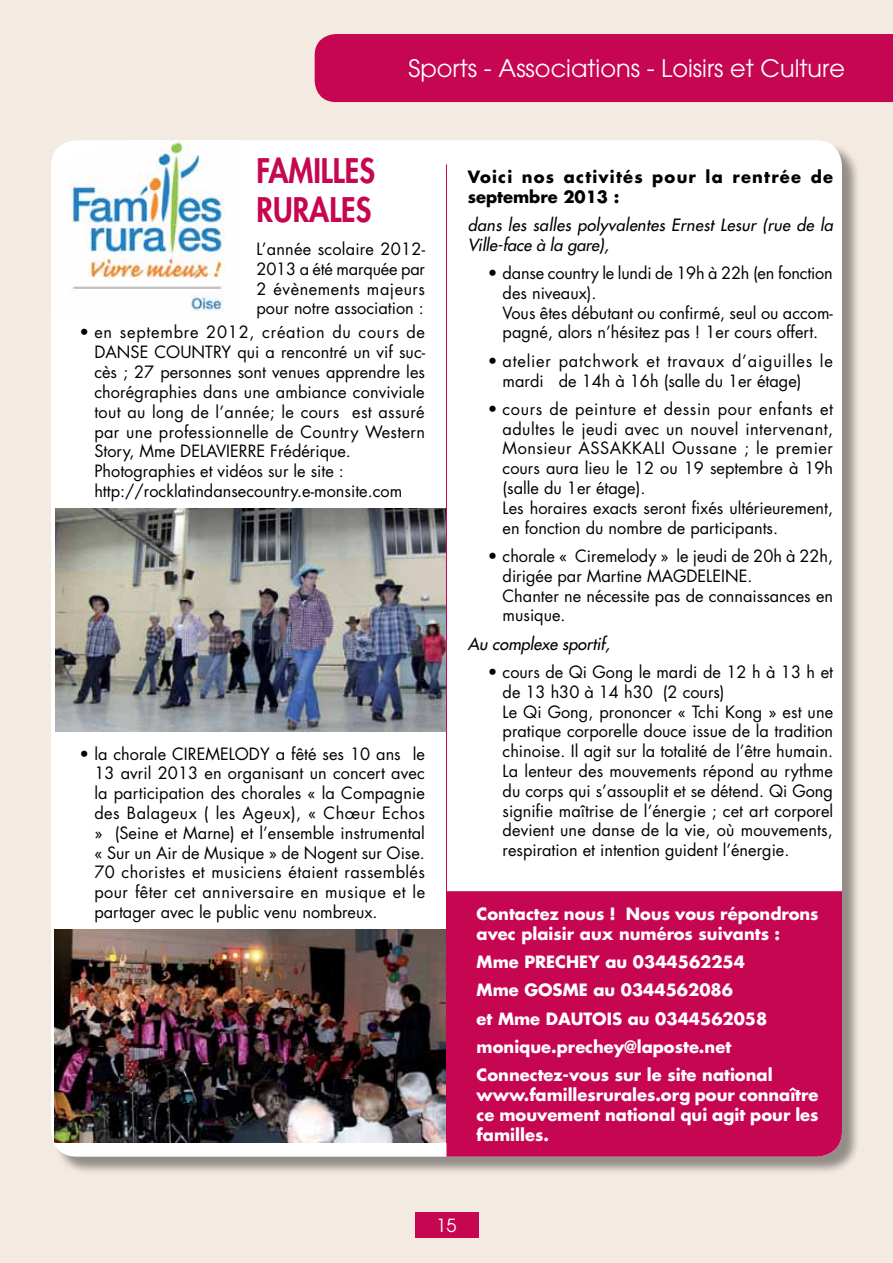
<style>
.page{position:relative;width:893px;height:1263px;background:#f3eae1}
.page>*{position:absolute;margin:0;border:0;box-sizing:border-box;transform-origin:0 0}
.t1{font:800 33px/39.6px "Futura";color:#c60651;scale:.9 1}
.t2{font:24px "Avant Garde";color:#fff}
.t3{font:18px "Avant Garde";color:#fff}
.t4{font:16.5px/19.8px "Futura";color:#000}
.t5{font:700 16.5px/28.3px "Futura";color:#fff}
.t6{font:16.5px/19.8px "Futura";letter-spacing:.05em;color:#000}
.t7{font:italic 16.5px/19.8px "Futura";letter-spacing:.02em;color:#000}
.t8{font:700 16.5px/19.8px "Futura";letter-spacing:.075em;color:#000}
.t9{font:italic 16.5px "Futura";color:#000}
</style>
<div class="page">
<div style="left:415px;top:1212px;width:63px;height:25px;background:#c60651"></div>
<div style="left:315px;top:34px;width:578px;height:68px;background:#c60651"></div>
<div style="left:54px;top:143px;width:807px;height:1032px;background:#000;opacity:.4"></div>
<div style="left:51px;top:140px;width:791px;height:1017px;background:#fff;border-radius:26px"></div>
<img style="left:55px;top:509px;width:391px;height:222px">
<img style="left:55px;top:930px;width:391px;height:213px">
<hr style="left:446px;top:164px;width:1px;height:979px;background:#c60651">
<img style="left:52px;top:140px;width:173px;height:172px">
<div style="left:446px;top:891px;width:396px;height:266px;background:#c60651"></div>
<h2 class="t2" style="left:409px;top:54px;width:438px">Sports - Associations - Loisirs et Culture</h2>
<h1 class="t1" style="left:257px;top:150px;width:133px">FAMILLES<br>RURALES</h1>
<p class="t4" style="left:257px;top:239px;width:170px;text-align:justify">L’année scolaire 2012- 2013 a été marquée par 2 évènements majeurs pour notre association :</p>
<p class="t4" style="left:94px;top:322px;width:332px;text-indent:-15px">• en septembre 2012, création du cours de DANSE COUNTRY qui a rencontré un vif suc&shy;cès ; 27 personnes sont venues apprendre les chorégraphies dans une ambiance conviviale tout au long de l’année; le cours est assuré par une professionnelle de Country Western Story, Mme DELAVIERRE Frédérique.<br>Photographies et vidéos sur le site : http://rocklatindansecountry.e-monsite.com</p>
<p class="t4" style="left:94px;top:743px;width:332px;text-align:justify;text-indent:-15px">• la chorale CIREMELODY a fêté ses 10 ans le 13 avril 2013 en organisant un concert avec la participation des chorales « la Compagnie des Balageux ( les Ageux), « Chœur Echos » (Seine et Marne) et l’ensemble instrumental « Sur un Air de Musique » de Nogent sur Oise.<br>70 choristes et musiciens étaient rassemblés pour fêter cet anniversaire en musique et le partager avec le public venu nombreux.</p>
<p class="t8" style="left:468px;top:166px;width:367px">Voici nos activités pour la rentrée de septembre 2013 :</p>
<p class="t7" style="left:468px;top:215px;width:367px">dans les salles polyvalentes Ernest Lesur (rue de la<br>Ville-face à la gare),</p>
<p class="t4" style="left:503px;top:263px;width:332px;text-indent:-15px">• danse country le lundi de 19h à 22h (en fonction des niveaux).<br>Vous êtes débutant ou confirmé, seul ou accom&shy;pagné, alors n’hésitez pas ! 1er cours offert.</p>
<p class="t6" style="left:503px;top:351px;width:332px;text-indent:-15px">• atelier patchwork et travaux d’aiguilles le mardi de 14h à 16h (salle du 1er étage)</p>
<p class="t4" style="left:503px;top:399px;width:332px;text-indent:-15px">• cours de peinture et dessin pour enfants et adultes le jeudi avec un nouvel intervenant, Monsieur ASSAKKALI Oussane ; le premier cours aura lieu le 12 ou 19 septembre à 19h (salle du 1er étage).<br>Les horaires exacts seront fixés ultérieurement, en fonction du nombre de participants.</p>
<p class="t4" style="left:503px;top:546px;width:332px;text-indent:-15px">• chorale « Ciremelody » le jeudi de 20h à 22h, dirigée par Martine MAGDELEINE.<br>Chanter ne nécessite pas de connaissances en musique.</p>
<p class="t9" style="left:468px;top:633px;width:144px">Au complexe sportif,</p>
<p class="t4" style="left:503px;top:662px;width:332px;text-indent:-15px">• cours de Qi Gong le mardi de 12 h à 13 h et de 13 h30 à 14 h30 (2 cours)<br>Le Qi Gong, prononcer « Tchi Kong » est une pratique corporelle douce issue de la tradition chinoise. Il agit sur la totalité de l’être humain.<br>La lenteur des mouvements répond au rythme du corps qui s’assouplit et se détend. Qi Gong signifie maîtrise de l’énergie ; cet art corporel devient une danse de la vie, où mouvements, respiration et intention guident l’énergie.</p>
<p class="t5" style="left:477px;top:903px;width:344px;line-height:19.8px">Contactez nous ! Nous vous répondrons avec plaisir aux numéros suivants :</p>
<p class="t5" style="left:477px;top:947px;width:298px">Mme PRECHEY au 0344562254<br>Mme GOSME au 0344562086<br>et Mme DAUTOIS au 0344562058 monique.prechey@laposte.net<br>Connectez-vous sur le site national</p>
<p class="t5" style="left:477px;top:1085px;width:344px;line-height:19.8px;text-align:justify">www.famillesrurales.org pour connaître ce mouvement national qui agit pour les familles.</p>
<p class="t3" style="left:436px;top:1214px;width:21px">15</p>
</div>
